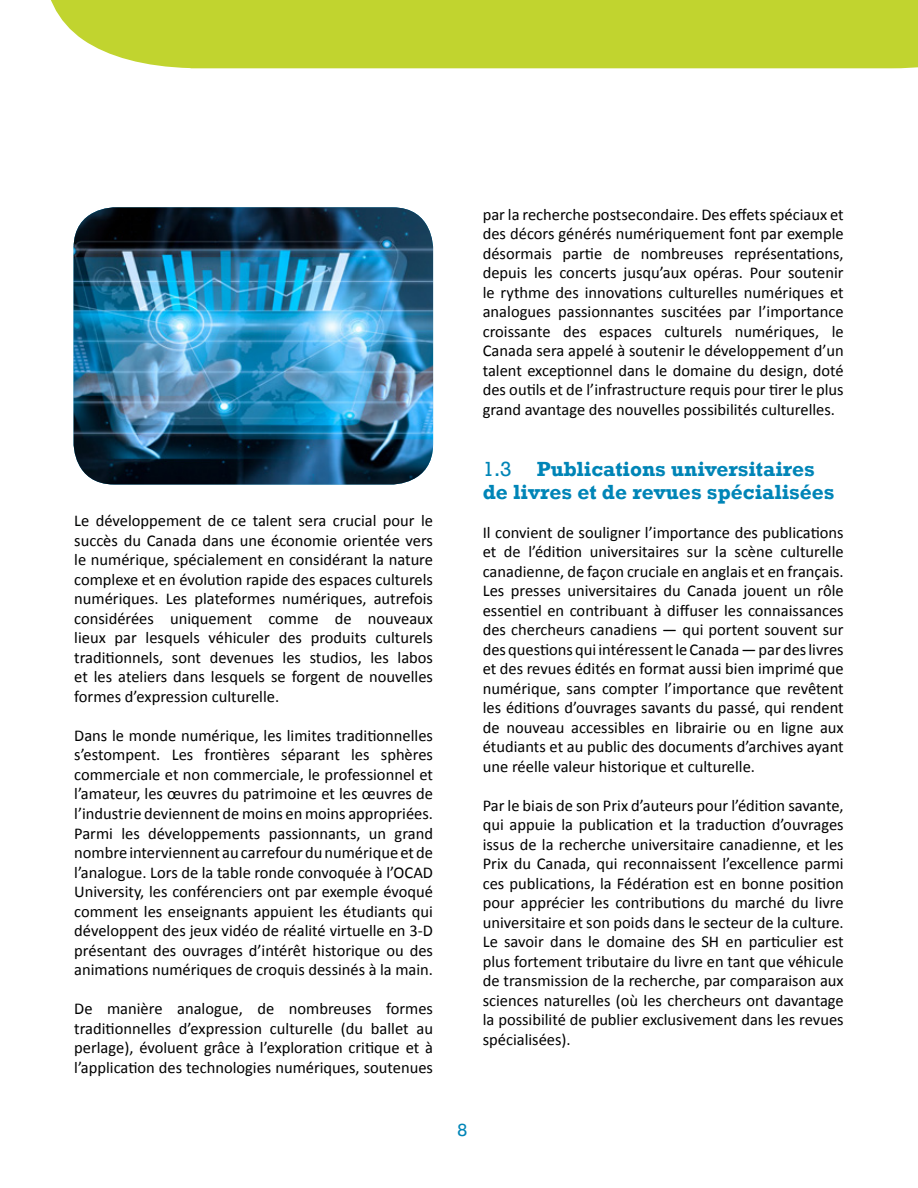
<style>
.page{position:relative;width:918px;height:1188px;background:#fff}
.page>*{position:absolute;margin:0;border:0;box-sizing:border-box;transform-origin:0 0}
.t1{font:700 21px/22.5px "Rockwell";color:#0085b7}
.t2{font:18px "Rockwell";color:#0085b7}
.t3{font:16.5px/19.5px "Calibri";color:#000101;text-align:justify}
.s1{font-weight:400}
</style>
<div class="page">
<div style="left:51px;top:0;width:867px;height:68px;background:#c1d42f"></div>
<img style="left:74px;top:207px;width:359px;height:277px">
<p class="t3" style="left:74px;top:511px;width:360px">Le développement de ce talent sera crucial pour le succès du Canada dans une économie orientée vers le numérique, spécialement en considérant la nature complexe et en évolution rapide des espaces culturels numériques. Les plateformes numériques, autrefois considérées uniquement comme de nouveaux lieux par lesquels véhiculer des produits culturels traditionnels, sont devenues les studios, les labos et les ateliers dans lesquels se forgent de nouvelles formes d’expression culturelle.</p>
<p class="t3" style="left:74px;top:726px;width:360px">Dans le monde numérique, les limites traditionnelles s’estompent. Les frontières séparant les sphères commerciale et non commerciale, le professionnel et l’amateur, les œuvres du patrimoine et les œuvres de l’industrie deviennent de moins en moins appropriées.<br>Parmi les développements passionnants, un grand nombre interviennent au carrefour du numérique et de l’analogue. Lors de la table ronde convoquée à l’OCAD University, les conférenciers ont par exemple évoqué comment les enseignants appuient les étudiants qui développent des jeux vidéo de réalité virtuelle en 3-D présentant des ouvrages d’intérêt historique ou des animations numériques de croquis dessinés à la main.</p>
<p class="t3" style="left:74px;top:999px;width:360px">De manière analogue, de nombreuses formes traditionnelles d’expression culturelle (du ballet au perlage), évoluent grâce à l’exploration critique et à l’application des technologies numériques, soutenues</p>
<p class="t3" style="left:483px;top:205px;width:362px">par la recherche postsecondaire. Des effets spéciaux et des décors générés numériquement font par exemple désormais partie de nombreuses représentations, depuis les concerts jusqu’aux opéras. Pour soutenir le rythme des innovations culturelles numériques et analogues passionnantes suscitées par l’importance croissante des espaces culturels numériques, le Canada sera appelé à soutenir le développement d’un talent exceptionnel dans le domaine du design, doté des outils et de l’infrastructure requis pour tirer le plus grand avantage des nouvelles possibilités culturelles.</p>
<p class="t1" style="left:483px;top:458px;width:353px"><span class="s1">1.3</span> Publications universitaires de livres et de revues spécialisées</p>
<p class="t3" style="left:483px;top:523px;width:362px">Il convient de souligner l’importance des publications et de l’édition universitaires sur la scène culturelle canadienne, de façon cruciale en anglais et en français.<br>Les presses universitaires du Canada jouent un rôle essentiel en contribuant à diffuser les connaissances des chercheurs canadiens — qui portent souvent sur des questions qui intéressent le Canada — par des livres et des revues édités en format aussi bien imprimé que numérique, sans compter l’importance que revêtent les éditions d’ouvrages savants du passé, qui rendent de nouveau accessibles en librairie ou en ligne aux étudiants et au public des documents d’archives ayant une réelle valeur historique et culturelle.</p>
<p class="t3" style="left:483px;top:796px;width:362px">Par le biais de son Prix d’auteurs pour l’édition savante, qui appuie la publication et la traduction d’ouvrages issus de la recherche universitaire canadienne, et les Prix du Canada, qui reconnaissent l’excellence parmi ces publications, la Fédération est en bonne position pour apprécier les contributions du marché du livre universitaire et son poids dans le secteur de la culture.<br>Le savoir dans le domaine des SH en particulier est plus fortement tributaire du livre en tant que véhicule de transmission de la recherche, par comparaison aux sciences naturelles (où les chercheurs ont davantage la possibilité de publier exclusivement dans les revues spécialisées).</p>
<p class="t2" style="left:458px;top:1119px;width:11px">8</p>
</div>
